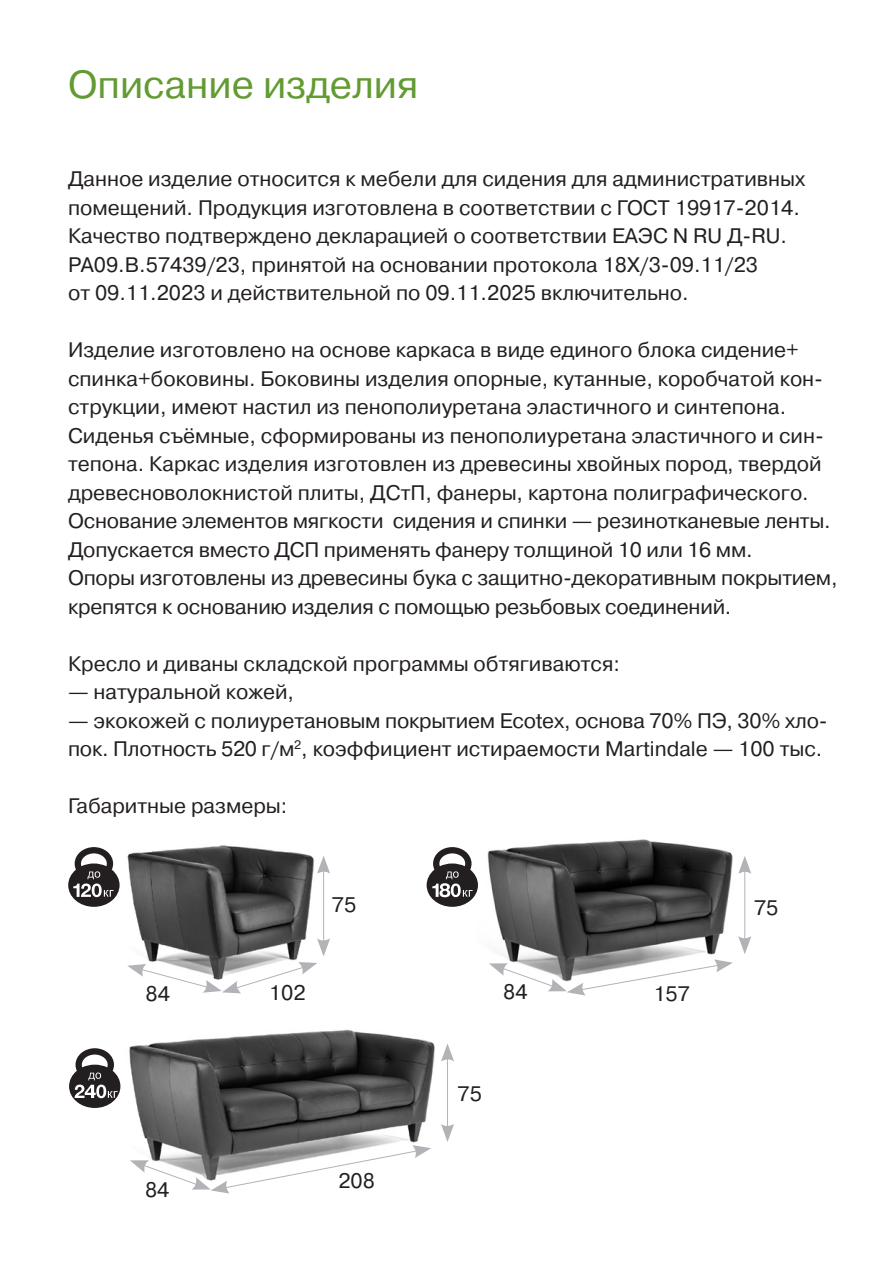
<style>
.page{position:relative;width:893px;height:1263px;background:#fff}
.page>*{position:absolute;margin:0;border:0;box-sizing:border-box;transform-origin:0 0}
._11ch-zagolovok{font:39px "Pragmatica C";color:#629b31}
._11ch-opisanie{font:21px/28.5px "Pragmatica C";color:#231f20}
.размеры{font:21px "Pragmatica C";color:#231f20}
</style>
<div class="page">
<img style="left:127px;top:845px;width:187px;height:149px">
<hr style="left:323px;top:869px;width:1px;height:74px;background:#b2b3b7">
<svg style="left:317px;top:856px;width:13px;height:18px"></svg>
<svg style="left:317px;top:938px;width:13px;height:18px"></svg>
<svg style="left:127px;top:962px;width:190px;height:31px"></svg>
<img style="left:487px;top:839px;width:259px;height:97px">
<hr style="left:744px;top:869px;width:1px;height:72px;background:#b2b3b7">
<svg style="left:738px;top:856px;width:13px;height:18px"></svg>
<svg style="left:489px;top:936px;width:262px;height:59px"></svg>
<img style="left:120px;top:1029px;width:322px;height:116px">
<svg style="left:130px;top:1145px;width:301px;height:48px"></svg>
<hr style="left:447px;top:1057px;width:1px;height:72px;background:#b2b3b7">
<svg style="left:441px;top:1043px;width:13px;height:18px"></svg>
<svg style="left:441px;top:1124px;width:13px;height:18px"></svg>
<svg style="left:68px;top:847px;width:52px;height:60px"></svg>
<svg style="left:427px;top:847px;width:51px;height:60px"></svg>
<svg style="left:69px;top:1048px;width:51px;height:60px"></svg>
<p class="_11ch-zagolovok" style="left:68px;top:64px;width:352px">Описание изделия</p>
<p class="_11ch-opisanie" style="left:68px;top:165px;width:739px">Данное изделие относится к мебели для сидения для административных помещений. Продукция изготовлена в соответствии с ГОСТ 19917-2014.</p>
<p class="_11ch-opisanie" style="left:68px;top:222px;width:720px">Качество подтверждено декларацией о соответствии EAЭC N RU Д-RU.<br>РА09.В.57439/23, принятой на основании протокола 18X/3-09.11/23<br>от 09.11.2023 и действительной по 09.11.2025 включительно.</p>
<p class="_11ch-opisanie" style="left:68px;top:336px;width:757px">Изделие изготовлено на основе каркаса в виде единого блока сидение+ спинка+боковины. Боковины изделия опорные, кутанные, коробчатой кон&shy;струкции, имеют настил из пенополиуретана эластичного и синтепона.</p>
<p class="_11ch-opisanie" style="left:68px;top:422px;width:764px">Сиденья съёмные, сформированы из пенополиуретана эластичного и син&shy;тепона. Каркас изделия изготовлен из древесины хвойных пород, твердой древесноволокнистой плиты, ДСтП, фанеры, картона полиграфического.<br>Основание элементов мягкости сидения и спинки — резинотканевые ленты.<br>Допускается вместо ДСП применять фанеру толщиной 10 или 16 мм.</p>
<p class="_11ch-opisanie" style="left:68px;top:564px;width:771px">Опоры изготовлены из древесины бука с защитно-декоративным покрытием, крепятся к основанию изделия с помощью резьбовых соединений.</p>
<p class="_11ch-opisanie" style="left:68px;top:650px;width:553px">Кресло и диваны складской программы обтягиваются:</p>
<p class="_11ch-opisanie" style="left:68px;top:678px;width:228px">— натуральной кожей,</p>
<p class="_11ch-opisanie" style="left:68px;top:707px;width:761px">— экокожей с полиуретановым покрытием Ecoteх, основа 70% ПЭ, 30% хло&shy;пок. Плотность 520 г/м<sup>2</sup>, коэффициент истираемости Martindale — 100 тыс.</p>
<p class="_11ch-opisanie" style="left:68px;top:792px;width:221px">Габаритные размеры:</p>
<p class="размеры" style="left:332px;top:894px;width:26px">75</p>
<p class="размеры" style="left:145px;top:982px;width:26px">84</p>
<p class="размеры" style="left:269px;top:981px;width:38px">102</p>
<p class="размеры" style="left:145px;top:1179px;width:26px">84</p>
<p class="размеры" style="left:338px;top:1170px;width:38px">208</p>
<p class="размеры" style="left:503px;top:981px;width:26px">84</p>
<p class="размеры" style="left:653px;top:983px;width:38px">157</p>
<p class="размеры" style="left:458px;top:1082px;width:26px">75</p>
<p class="размеры" style="left:754px;top:896px;width:26px">75</p>
</div>
